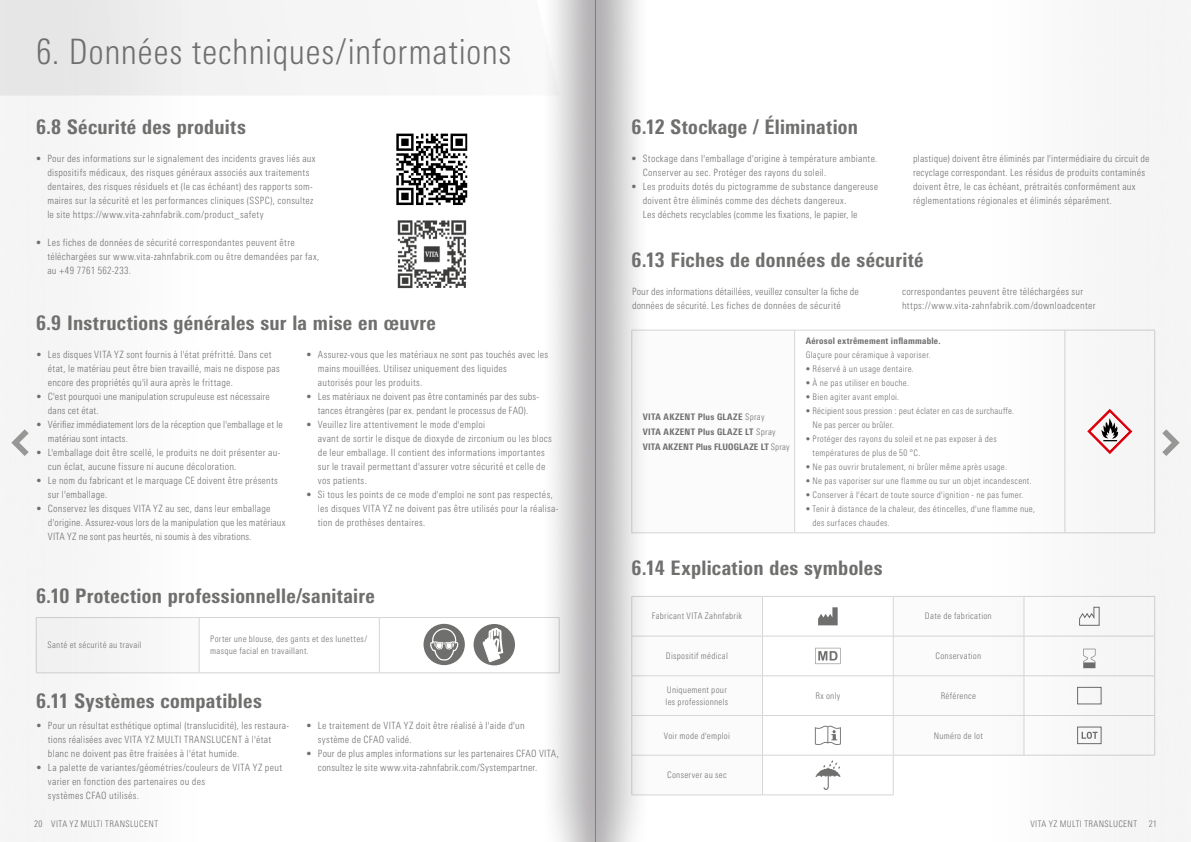
<style>
.page{position:relative;width:1191px;height:842px;background:#fff}
.page>*{position:absolute;margin:0;border:0;box-sizing:border-box;transform-origin:0 0}
.t1{font:300 condensed 35px "Univers Next Pro";letter-spacing:.015em;color:#6f6f6e}
.t2{font:800 condensed 20px "Univers Next Pro";letter-spacing:.015em;color:#6f6f6e}
.t3{font:300 condensed 10px/14px "Univers Next Pro";letter-spacing:.025em;color:#6f6f6e}
.t4{font:300 condensed 10px/14px "Univers Next Pro";letter-spacing:.005em;color:#6f6f6e}
.t5{font:300 condensed 9px/14px "Univers Next Pro";letter-spacing:.03em;color:#6f6f6e}
.t6{font:800 condensed 9px/15px "Univers Next Pro";letter-spacing:.03em;color:#6f6f6e}
.s1{font-weight:300}
</style>
<div class="page">
<img style="left:0;top:0;width:1188px;height:842px">
<svg style="left:1162px;top:429px;width:17px;height:27px"></svg>
<svg style="left:11px;top:429px;width:18px;height:27px"></svg>
<h1 class="t1" style="left:36px;top:32px;width:477px">6. Données techniques/informations</h1>
<h2 class="t2" style="left:36px;top:115px;width:211px">6.8 Sécurité des produits</h2>
<p class="t3" style="left:47px;top:151px;width:270px;text-indent:-11px">• Pour des informations sur le signalement des incidents graves liés aux dispositifs médicaux, des risques généraux associés aux traitements dentaires, des risques résiduels et (le cas échéant) des rapports som&shy;maires sur la sécurité et les performances cliniques (SSPC), consultez le site https://www.vita-zahnfabrik.com/product_safety</p>
<p class="t3" style="left:47px;top:235px;width:273px;text-indent:-11px">• Les fiches de données de sécurité correspondantes peuvent être téléchargées sur www.vita-zahnfabrik.com ou être demandées par fax, au +49 7761 562-233.</p>
<h2 class="t2" style="left:36px;top:311px;width:401px">6.9 Instructions générales sur la mise en œuvre</h2>
<p class="t3" style="left:48px;top:347px;width:233px;text-indent:-11px">• Les disques VITA YZ sont fournis à l'état préfritté. Dans cet état, le matériau peut être bien travaillé, mais ne dispose pas encore des propriétés qu'il aura après le frittage.</p>
<p class="t3" style="left:48px;top:389px;width:223px;text-indent:-11px">• C'est pourquoi une manipulation scrupuleuse est nécessaire dans cet état.</p>
<p class="t4" style="left:48px;top:417px;width:236px;text-indent:-11px">• Vérifiez immédiatement lors de la réception que l'emballage et le matériau sont intacts.</p>
<p class="t3" style="left:48px;top:445px;width:234px;text-indent:-11px">• L'emballage doit être scellé, le produits ne doit présenter au&shy;cun éclat, aucune fissure ni aucune décoloration.</p>
<p class="t3" style="left:48px;top:473px;width:231px;text-indent:-11px">• Le nom du fabricant et le marquage CE doivent être présents sur l'emballage.</p>
<p class="t3" style="left:48px;top:501px;width:239px;text-indent:-11px">• Conservez les disques VITA YZ au sec, dans leur emballage d'origine. Assurez-vous lors de la manipulation que les matériaux<br>VITA YZ ne sont pas heurtés, ni soumis à des vibrations.</p>
<p class="t3" style="left:318px;top:347px;width:232px;text-indent:-11px">• Assurez-vous que les matériaux ne sont pas touchés avec les mains mouillées. Utilisez uniquement des liquides<br>autorisés pour les produits.</p>
<p class="t3" style="left:306px;top:389px;width:234px;text-align:center">• Les matériaux ne doivent pas être contaminés par des subs&shy;tances étrangères (par ex. pendant le processus de FAO).</p>
<p class="t3" style="left:318px;top:417px;width:236px;text-indent:-11px">• Veuillez lire attentivement le mode d'emploi<br>avant de sortir le disque de dioxyde de zirconium ou les blocs de leur emballage. Il contient des informations importantes sur le travail permettant d'assurer votre sécurité et celle de vos patients.</p>
<p class="t3" style="left:318px;top:487px;width:242px;text-indent:-11px">• Si tous les points de ce mode d'emploi ne sont pas respectés, les disques VITA YZ ne doivent pas être utilisés pour la réalisa&shy;tion de prothèses dentaires.</p>
<h2 class="t2" style="left:36px;top:584px;width:340px">6.10 Protection professionnelle/sanitaire</h2>
<p class="t5" style="left:47px;top:638px;width:96px">Santé et sécurité au travail</p>
<p class="t5" style="left:210px;top:633px;width:158px;line-height:12px">Porter une blouse, des gants et des lunettes/ masque facial en travaillant.</p>
<h2 class="t2" style="left:36px;top:689px;width:227px">6.11 Systèmes compatibles</h2>
<p class="t3" style="left:48px;top:718px;width:243px;text-indent:-11px">• Pour un résultat esthétique optimal (translucidité), les restaura&shy;tions réalisées avec VITA YZ MULTI TRANSLUCENT à l'état blanc ne doivent pas être fraisées à l'état humide.</p>
<p class="t3" style="left:48px;top:760px;width:236px;text-indent:-11px">• La palette de variantes/géométries/couleurs de VITA YZ peut varier en fonction des partenaires ou des<br>systèmes CFAO utilisés.</p>
<p class="t3" style="left:318px;top:718px;width:208px;text-indent:-11px">• Le traitement de VITA YZ doit être réalisé à l'aide d'un système de CFAO validé.</p>
<p class="t3" style="left:318px;top:746px;width:243px;text-indent:-11px">• Pour de plus amples informations sur les partenaires CFAO VITA, consultez le site www.vita-zahnfabrik.com/Systempartner.</p>
<h2 class="t2" style="left:631px;top:115px;width:228px">6.12 Stockage / Élimination</h2>
<p class="t3" style="left:643px;top:151px;width:236px;text-indent:-11px">• Stockage dans l'emballage d'origine à température ambiante.<br>Conserver au sec. Protéger des rayons du soleil.</p>
<p class="t3" style="left:643px;top:179px;width:237px;text-indent:-11px">• Les produits dotés du pictogramme de substance dangereuse doivent être éliminés comme des déchets dangereux.<br>Les déchets recyclables (comme les fixations, le papier, le</p>
<p class="t3" style="left:913px;top:151px;width:238px">plastique) doivent être éliminés par l'intermédiaire du circuit de recyclage correspondant. Les résidus de produits contaminés doivent être, le cas échéant, prétraités conformément aux réglementations régionales et éliminés séparément.</p>
<h2 class="t2" style="left:631px;top:248px;width:294px">6.13 Fiches de données de sécurité</h2>
<p class="t3" style="left:632px;top:284px;width:228px">Pour des informations détaillées, veuillez consulter la fiche de données de sécurité. Les fiches de données de sécurité</p>
<p class="t3" style="left:902px;top:284px;width:195px">correspondantes peuvent être téléchargées sur https://www.vita-zahnfabrik.com/downloadcenter</p>
<p class="t6" style="left:643px;top:409px;width:148px">VITA AKZENT Plus GLAZE <span class="s1">Spray<br></span>VITA AKZENT Plus GLAZE LT <span class="s1">Spray<br></span>VITA AKZENT Plus FLUOGLAZE LT <span class="s1">Spray</span></p>
<p class="t6" style="left:805px;top:333px;width:136px">Aérosol extrêmement inflammable.</p>
<p class="t5" style="left:805px;top:347px;width:127px">Glaçure pour céramique à vaporiser.</p>
<p class="t5" style="left:805px;top:361px;width:110px">• Réservé à un usage dentaire.</p>
<p class="t5" style="left:805px;top:375px;width:105px">• À ne pas utiliser en bouche.</p>
<p class="t5" style="left:805px;top:389px;width:95px">• Bien agiter avant emploi.</p>
<p class="t5" style="left:812px;top:403px;width:203px;text-indent:-7px">• Récipient sous pression : peut éclater en cas de surchauffe.<br>Ne pas percer ou brûler.</p>
<p class="t5" style="left:812px;top:431px;width:186px;text-indent:-7px">• Protéger des rayons du soleil et ne pas exposer à des températures de plus de 50 °C.</p>
<p class="t5" style="left:805px;top:459px;width:203px">• Ne pas ouvrir brutalement, ni brûler même après usage.</p>
<p class="t5" style="left:805px;top:473px;width:227px">• Ne pas vaporiser sur une flamme ou sur un objet incandescent.</p>
<p class="t5" style="left:805px;top:487px;width:219px">• Conserver à l'écart de toute source d'ignition - ne pas fumer.</p>
<p class="t5" style="left:812px;top:501px;width:224px;text-indent:-7px">• Tenir à distance de la chaleur, des étincelles, d'une flamme nue, des surfaces chaudes.</p>
<h2 class="t2" style="left:631px;top:556px;width:252px">6.14 Explication des symboles</h2>
<p class="t5" style="left:651px;top:609px;width:92px">Fabricant VITA Zahnfabrik</p>
<p class="t5" style="left:925px;top:609px;width:68px">Date de fabrication</p>
<p class="t5" style="left:666px;top:649px;width:63px">Dispositif médical</p>
<p class="t5" style="left:935px;top:649px;width:47px">Conservation</p>
<p class="t5" style="left:665px;top:684px;width:64px;line-height:12px">Uniquement pour les professionnels</p>
<p class="t5" style="left:940px;top:689px;width:37px">Référence</p>
<p class="t5" style="left:664px;top:728px;width:67px">Voir mode d'emploi</p>
<p class="t5" style="left:933px;top:728px;width:51px">Numéro de lot</p>
<p class="t5" style="left:667px;top:768px;width:61px">Conserver au sec</p>
<p class="t5" style="left:815px;top:689px;width:26px">Rx only</p>
<p class="t5" style="left:34px;top:817px;width:125px">20 VITA YZ MULTI TRANSLUCENT</p>
<p class="t5" style="left:1030px;top:817px;width:108px">VITA YZ MULTI TRANSLUCENT</p>
<p class="t5" style="left:1148px;top:817px;width:10px">21</p>
</div>
